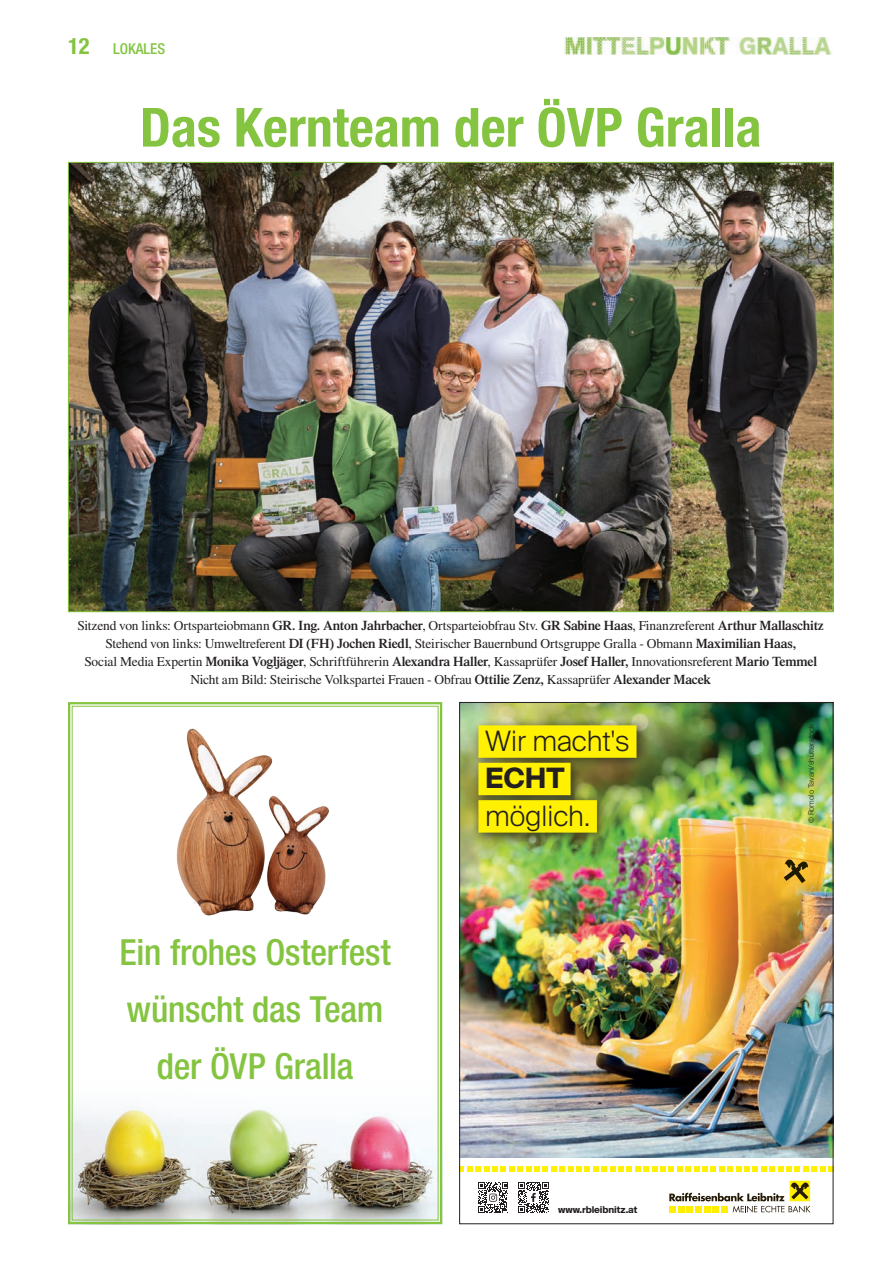
<style>
.page{position:relative;width:893px;height:1263px;background:#fff}
.page>*{position:absolute;margin:0;border:0;box-sizing:border-box;transform-origin:0 0}
.t1{font:700 condensed 54px "Helvetica Neue LT Std";color:#84c440}
.t2{font:500 condensed 36px/57px "Helvetica Neue LT Std";letter-spacing:-.005em;color:#84c440;text-align:center}
.t3{font:300 28.05px "Suisse Intl";color:#231f20}
.t4{font:700 28.05px "Suisse Intl";color:#231f20}
.t5{font:700 condensed 22.5px "Helvetica Neue LT Std";color:#84c440}
.t6{font:500 condensed 15px "Helvetica Neue LT Std";color:#84c440}
.t7{font:13.5px/18px "Times LT Std";letter-spacing:-.015em;color:#231f20;text-align:center}
.t8{font:700 9.3px "Suisse Intl";letter-spacing:-.01em;color:#231f20}
.t9{font:300 7.5px "Suisse Intl";color:#231f20}
.s1{font-weight:600}
.s2{font-family:"Vito";font-weight:400}
</style>
<div class="page">
<img style="left:564px;top:37px;width:268px;height:17px">
<svg style="left:68px;top:702px;width:375px;height:523px"></svg>
<img style="left:461px;top:704px;width:370px;height:453px">
<svg style="left:784px;top:859px;width:24px;height:24px"></svg>
<svg style="left:461px;top:1166px;width:370px;height:6px"></svg>
<div style="left:790px;top:1181px;width:20px;height:20px;background:#ffee01"></div>
<svg style="left:669px;top:1182px;width:141px;height:30px"></svg>
<div style="left:471px;top:718px;width:177px;height:127px;background:#231f20;opacity:.75"></div>
<div style="left:478px;top:725px;width:158px;height:33px;background:#fff101"></div>
<div style="left:478px;top:763px;width:93px;height:32px;background:#fff101"></div>
<div style="left:478px;top:800px;width:119px;height:33px;background:#fff101"></div>
<svg style="left:518px;top:1212px;width:29px;height:1px"></svg>
<svg style="left:518px;top:1182px;width:31px;height:30px"></svg>
<svg style="left:478px;top:1182px;width:30px;height:31px"></svg>
<img style="left:70px;top:164px;width:761px;height:446px">
<img style="left:112px;top:723px;width:272px;height:200px">
<h3 class="t5" style="left:68px;top:32px;width:23px">12</h3>
<p class="t6" style="left:113px;top:40px;width:54px">LOKALES</p>
<h1 class="t1" style="left:140px;top:95px;width:623px">Das Kernteam der ÖVP Gralla</h1>
<p class="t7" style="left:78px;top:616px;width:748px">Sitzend von links: Ortsparteiobmann <span class="s1">GR. Ing. Anton Jahrbacher</span>, Ortsparteiobfrau Stv. <span class="s1">GR Sabine Haas</span>, Finanzreferent <span class="s1">Arthur Mallaschitz </span>Stehend von links: Umweltreferent <span class="s1">DI (FH) Jochen Riedl</span>, Steirischer Bauernbund Ortsgruppe Gralla - Obmann <span class="s1">Maximilian Haas,<br></span>Social Media Expertin <span class="s1">Monika Vogljäger</span>, Schriftführerin <span class="s1">Alexandra Haller</span>, Kassaprüfer <span class="s1">Josef Haller,</span> Innovationsreferent <span class="s1">Mario Temmel </span>Nicht am Bild: Steirische Volkspartei Frauen - Obfrau <span class="s1">Ottilie Zenz,</span> Kassaprüfer <span class="s1">Alexander Macek</span></p>
<h2 class="t2" style="left:120px;top:923px;width:273px">Ein frohes Osterfest wünscht das Team der ÖVP Gralla</h2>
<h3 class="t3" style="left:485px;top:725px;width:146px">Wir macht's</h3>
<h3 class="t4" style="left:485px;top:762px;width:81px">ECHT</h3>
<h3 class="t3" style="left:485px;top:800px;width:107px">möglich.</h3>
<p class="t8" style="left:558px;top:1204px;width:81px">www.rbleibnitz.at</p>
<p class="t9" style="left:807px;top:823px;width:100px;rotate:-90deg"><span class="s2">©</span> Romolo Tavani/shutterstock</p>
</div>
